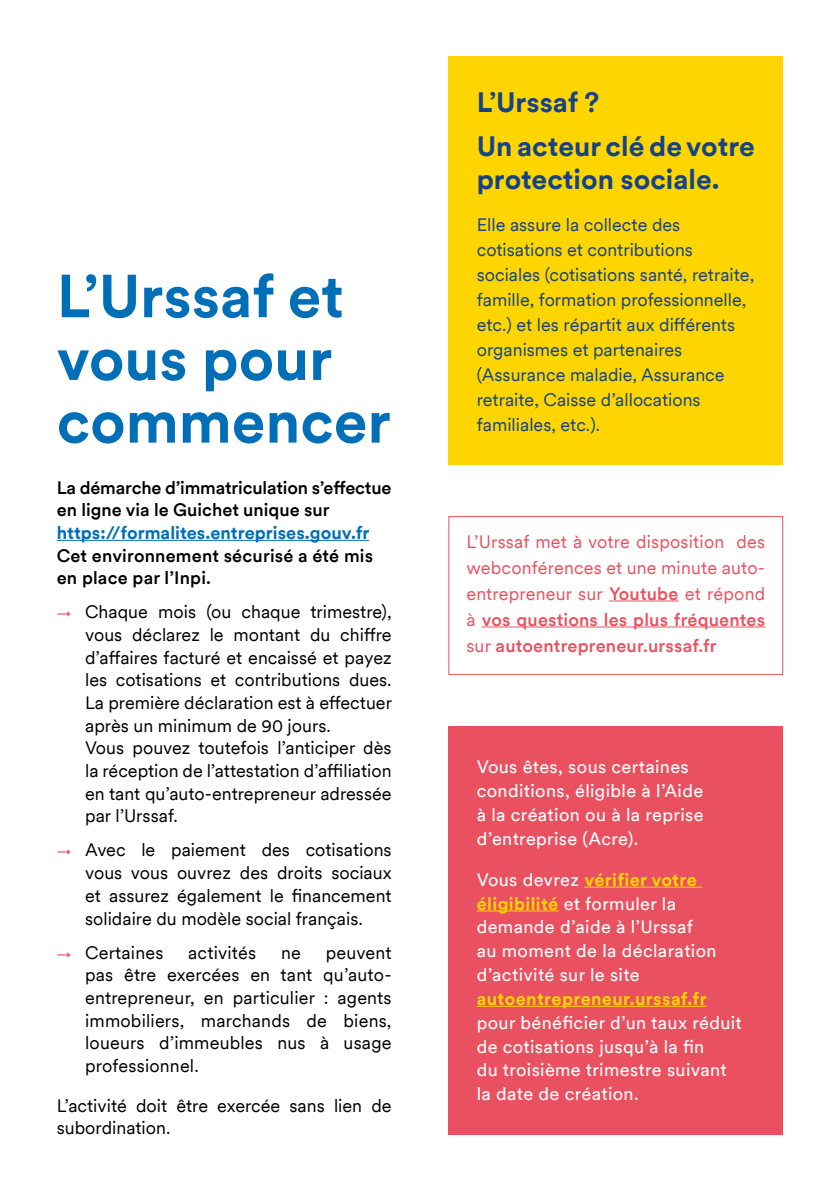
<style>
.page{position:relative;width:840px;height:1191px;background:#fff}
.page>*{position:absolute;margin:0;border:0;box-sizing:border-box;transform-origin:0 0}
.t1{font:700 60px/62.6px "Circular";color:#006fb8}
.t2{font:700 28px/33px "Circular";color:#154389}
.t3{font:18px/22.6px "Circular";color:#000;text-align:justify}
.t4{font:18px/23.8px "Circular";letter-spacing:.02em;color:#fff}
.t5{font:18px/25px "Circular";color:#154389}
.t6{font:18px/26px "Circular";letter-spacing:.01em;color:#ea5160;text-align:justify}
.t7{font:500 18px/22.6px "Circular";color:#000}
.t8{font:700 18px "Circular";color:#006fb8}
.s1{font-size:14px;color:#ea5160}
.s2{font-weight:500}
.s3{font-weight:700;color:#ffd500}
</style>
<div class="page">
<hr style="left:57px;top:540px;width:312px;height:1px;background:#006fb8">
<div style="left:448px;top:57px;width:334px;height:408px;background:#ffd500"></div>
<div style="left:448px;top:726px;width:334px;height:408px;background:#ea5160"></div>
<hr style="left:584px;top:886px;width:117px;height:1px;background:#ffd500">
<hr style="left:476px;top:910px;width:82px;height:1px;background:#ffd500">
<hr style="left:476px;top:1005px;width:230px;height:1px;background:#ffd500">
<hr style="left:608px;top:600px;width:70px;height:1px;background:#ea5160">
<hr style="left:481px;top:626px;width:283px;height:1px;background:#ea5160">
<div style="left:448px;top:516px;width:334px;height:159px;border:1px solid #ea5160"></div>
<p class="t1" style="left:57px;top:262px;width:335px">L’Urssaf et vous pour commencer</p>
<p class="t7" style="left:57px;top:475px;width:336px">La démarche d’immatriculation s’effectue en ligne via le Guichet unique sur</p>
<p class="t8" style="left:57px;top:520px;width:314px">https://formalites.entreprises.gouv.fr</p>
<p class="t7" style="left:57px;top:543px;width:318px">Cet environnement sécurisé a été mis en place par l’Inpi.</p>
<p class="t3" style="left:85px;top:600px;width:308px;text-indent:-28px"><span class="s1">→</span> Chaque mois (ou chaque trimestre), vous déclarez le montant du chiffre d’affaires facturé et encaissé et payez les cotisations et contributions dues.<br>La première déclaration est à effectuer après un minimum de 90 jours.</p>
<p class="t3" style="left:85px;top:736px;width:308px">Vous pouvez toutefois l’anticiper dès la réception de l’attestation d’affiliation en tant qu’auto-entrepreneur adressée par l’Urssaf.</p>
<p class="t3" style="left:85px;top:838px;width:308px;text-indent:-28px"><span class="s1">→</span> Avec le paiement des cotisations vous vous ouvrez des droits sociaux et assurez également le financement solidaire du modèle social français.</p>
<p class="t3" style="left:57px;top:940px;width:108px"><span class="s1">→</span> Certaines</p>
<p class="t3" style="left:188px;top:940px;width:69px">activités</p>
<p class="t3" style="left:281px;top:940px;width:21px">ne</p>
<p class="t3" style="left:85px;top:940px;width:308px;text-indent:240px">peuvent pas être exercées en tant qu’auto&shy;entrepreneur, en particulier : agents immobiliers, marchands de biens, loueurs d’immeubles nus à usage professionnel.</p>
<p class="t3" style="left:57px;top:1093px;width:336px">L’activité doit être exercée sans lien de subordination.</p>
<p class="t2" style="left:476px;top:84px;width:124px">L’Urssaf ?</p>
<p class="t2" style="left:476px;top:129px;width:279px">Un acteur clé de votre protection sociale.</p>
<p class="t5" style="left:476px;top:211px;width:279px">Elle assure la collecte des cotisations et contributions sociales (cotisations santé, retraite, famille, formation professionnelle, etc.) et les répartit aux différents organismes et partenaires (Assurance maladie, Assurance retraite, Caisse d’allocations familiales, etc.).</p>
<p class="t6" style="left:466px;top:527px;width:300px">L’Urssaf met à votre disposition des webconférences et une minute auto&shy;entrepreneur sur <span class="s2">Youtube</span> et répond à <span class="s2">vos questions les plus fréquentes </span>sur <span class="s2">autoentrepreneur.urssaf.fr</span></p>
<p class="t4" style="left:476px;top:754px;width:228px">Vous êtes, sous certaines conditions, éligible à l’Aide à la création ou à la reprise d’entreprise (Acre).</p>
<p class="t4" style="left:476px;top:866px;width:266px">Vous devrez <span class="s3">vérifier votre éligibilité</span> et formuler la demande d’aide à l’Urssaf<br>au moment de la déclaration d’activité sur le site <span class="s3">autoentrepreneur.urssaf.fr </span>pour bénéficier d’un taux réduit de cotisations jusqu’à la fin<br>du troisième trimestre suivant la date de création.</p>
</div>
